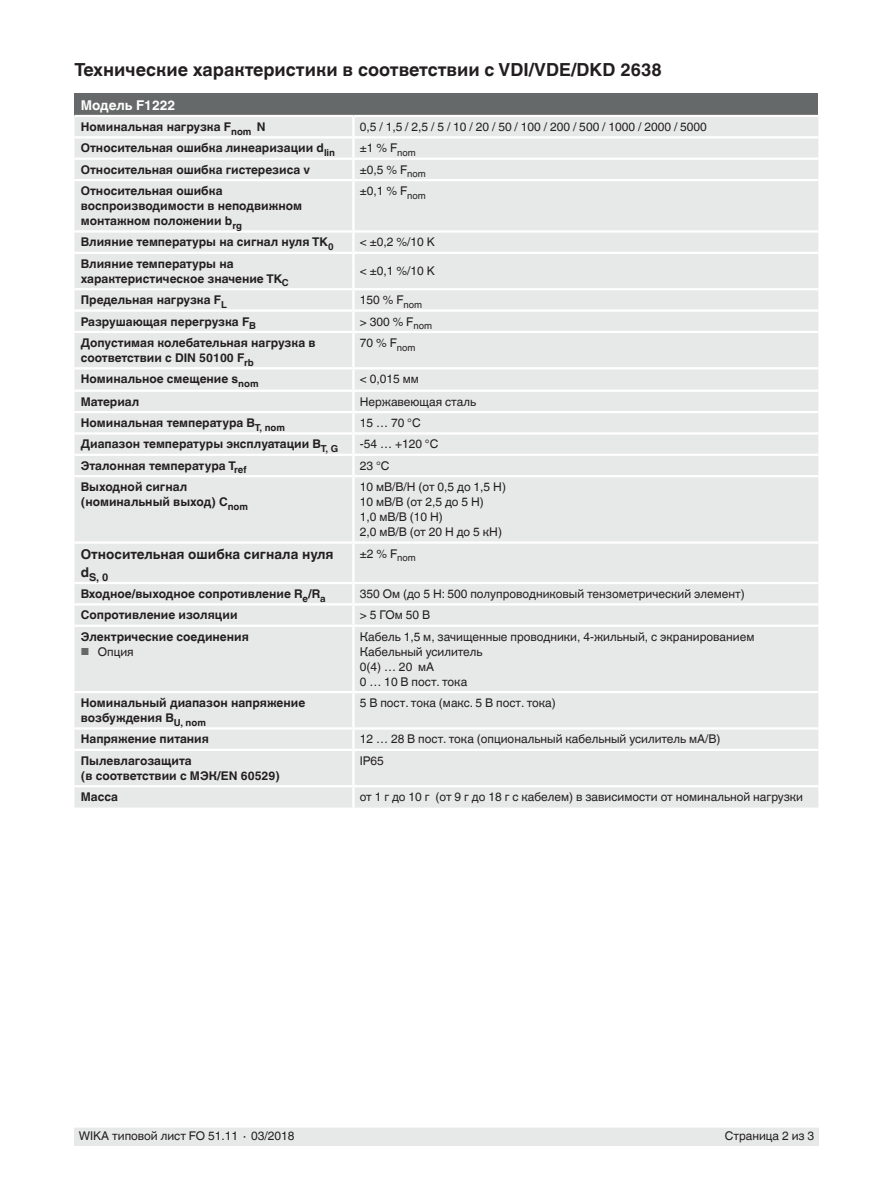
<style>
.page{position:relative;width:893px;height:1188px;background:#fff}
.page>*{position:absolute;margin:0;border:0;box-sizing:border-box;transform-origin:0 0}
.t1{font:700 18px "Helvetica World";color:#231f20}
.t2{font:700 13.5px "Helvetica World";color:#231f20}
.t3{font:700 13.5px "Helvetica World";color:#fff}
.t4{font:700 12px/15px "Helvetica World";color:#231f20}
.t5{font:12px/15px "Helvetica World";color:#231f20}
.t6{font:700 10.8px "Helvetica World";color:#231f20}
.s1{font-size:10.2px;color:#666969}
</style>
<div class="page">
<div style="left:74px;top:1128px;width:745px;height:17px;background:#e7e9e8"></div>
<div style="left:74px;top:94px;width:744px;height:22px;background:#666969"></div>
<div style="left:74px;top:117px;width:744px;height:691px;background:#e7e9e8"></div>
<hr style="left:74px;top:115px;width:279px;height:2px;background:#fff">
<hr style="left:352px;top:117px;width:3px;height:19px;background:#fff">
<hr style="left:353px;top:115px;width:465px;height:2px;background:#fff">
<hr style="left:74px;top:136px;width:279px;height:2px;background:#fff">
<hr style="left:352px;top:138px;width:3px;height:20px;background:#fff">
<hr style="left:353px;top:136px;width:465px;height:2px;background:#fff">
<hr style="left:74px;top:158px;width:279px;height:2px;background:#fff">
<hr style="left:352px;top:160px;width:3px;height:19px;background:#fff">
<hr style="left:353px;top:158px;width:465px;height:2px;background:#fff">
<hr style="left:74px;top:179px;width:279px;height:2px;background:#fff">
<hr style="left:352px;top:181px;width:3px;height:49px;background:#fff">
<hr style="left:353px;top:179px;width:465px;height:2px;background:#fff">
<hr style="left:74px;top:230px;width:279px;height:3px;background:#fff">
<hr style="left:352px;top:233px;width:3px;height:19px;background:#fff">
<hr style="left:353px;top:230px;width:465px;height:3px;background:#fff">
<hr style="left:74px;top:252px;width:279px;height:2px;background:#fff">
<hr style="left:352px;top:254px;width:3px;height:34px;background:#fff">
<hr style="left:353px;top:252px;width:465px;height:2px;background:#fff">
<hr style="left:74px;top:288px;width:279px;height:2px;background:#fff">
<hr style="left:352px;top:290px;width:3px;height:19px;background:#fff">
<hr style="left:353px;top:288px;width:465px;height:2px;background:#fff">
<hr style="left:74px;top:309px;width:279px;height:3px;background:#fff">
<hr style="left:352px;top:312px;width:3px;height:19px;background:#fff">
<hr style="left:353px;top:309px;width:465px;height:3px;background:#fff">
<hr style="left:74px;top:331px;width:279px;height:2px;background:#fff">
<hr style="left:352px;top:333px;width:3px;height:34px;background:#fff">
<hr style="left:353px;top:331px;width:465px;height:2px;background:#fff">
<hr style="left:74px;top:367px;width:279px;height:2px;background:#fff">
<hr style="left:352px;top:369px;width:3px;height:21px;background:#fff">
<hr style="left:353px;top:367px;width:465px;height:2px;background:#fff">
<hr style="left:74px;top:390px;width:279px;height:2px;background:#fff">
<hr style="left:352px;top:392px;width:3px;height:19px;background:#fff">
<hr style="left:353px;top:390px;width:465px;height:2px;background:#fff">
<hr style="left:74px;top:411px;width:279px;height:2px;background:#fff">
<hr style="left:352px;top:413px;width:3px;height:19px;background:#fff">
<hr style="left:353px;top:411px;width:465px;height:2px;background:#fff">
<hr style="left:74px;top:432px;width:279px;height:3px;background:#fff">
<hr style="left:352px;top:435px;width:3px;height:19px;background:#fff">
<hr style="left:353px;top:432px;width:465px;height:3px;background:#fff">
<hr style="left:74px;top:454px;width:279px;height:2px;background:#fff">
<hr style="left:352px;top:456px;width:3px;height:19px;background:#fff">
<hr style="left:353px;top:454px;width:465px;height:2px;background:#fff">
<hr style="left:74px;top:475px;width:279px;height:2px;background:#fff">
<hr style="left:352px;top:477px;width:3px;height:64px;background:#fff">
<hr style="left:353px;top:475px;width:465px;height:2px;background:#fff">
<hr style="left:74px;top:541px;width:279px;height:3px;background:#fff">
<hr style="left:352px;top:544px;width:3px;height:38px;background:#fff">
<hr style="left:353px;top:541px;width:465px;height:3px;background:#fff">
<hr style="left:74px;top:582px;width:279px;height:2px;background:#fff">
<hr style="left:352px;top:584px;width:3px;height:19px;background:#fff">
<hr style="left:353px;top:582px;width:465px;height:2px;background:#fff">
<hr style="left:74px;top:603px;width:279px;height:3px;background:#fff">
<hr style="left:352px;top:606px;width:3px;height:19px;background:#fff">
<hr style="left:353px;top:603px;width:465px;height:3px;background:#fff">
<hr style="left:74px;top:625px;width:279px;height:2px;background:#fff">
<hr style="left:352px;top:627px;width:3px;height:64px;background:#fff">
<hr style="left:353px;top:625px;width:465px;height:2px;background:#fff">
<hr style="left:74px;top:691px;width:279px;height:2px;background:#fff">
<hr style="left:352px;top:693px;width:3px;height:34px;background:#fff">
<hr style="left:353px;top:691px;width:465px;height:2px;background:#fff">
<hr style="left:74px;top:727px;width:279px;height:3px;background:#fff">
<hr style="left:352px;top:730px;width:3px;height:19px;background:#fff">
<hr style="left:353px;top:727px;width:465px;height:3px;background:#fff">
<hr style="left:74px;top:749px;width:279px;height:2px;background:#fff">
<hr style="left:352px;top:751px;width:3px;height:34px;background:#fff">
<hr style="left:353px;top:749px;width:465px;height:2px;background:#fff">
<hr style="left:74px;top:785px;width:279px;height:2px;background:#fff">
<hr style="left:352px;top:787px;width:3px;height:21px;background:#fff">
<hr style="left:353px;top:785px;width:465px;height:2px;background:#fff">
<h1 class="t1" style="left:75px;top:60px;width:589px">Технические характеристики в соответствии с VDI/VDE/DKD 2638</h1>
<p class="t3" style="left:81px;top:97px;width:96px">Модель F1222</p>
<p class="t4" style="left:81px;top:119px;width:186px">Номинальная нагрузка F<sub>nom</sub> N</p>
<p class="t5" style="left:360px;top:119px;width:349px">0,5 / 1,5 / 2,5 / 5 / 10 / 20 / 50 / 100 / 200 / 500 / 1000 / 2000 / 5000</p>
<p class="t4" style="left:81px;top:141px;width:256px">Относительная ошибка линеаризации d<sub>lin</sub></p>
<p class="t5" style="left:360px;top:141px;width:58px">±1 % F<sub>nom</sub></p>
<p class="t4" style="left:81px;top:162px;width:231px">Относительная ошибка гистерезиса v</p>
<p class="t5" style="left:360px;top:162px;width:68px">±0,5 % F<sub>nom</sub></p>
<p class="t4" style="left:81px;top:183px;width:223px">Относительная ошибка воспроизводимости в неподвижном монтажном положении b<sub>rg</sub></p>
<p class="t5" style="left:360px;top:183px;width:68px">±0,1 % F<sub>nom</sub></p>
<p class="t4" style="left:81px;top:235px;width:254px">Влияние температуры на сигнал нуля TK<sub>0</sub></p>
<p class="t5" style="left:360px;top:235px;width:76px">&lt; ±0,2 %/10 K</p>
<p class="t4" style="left:81px;top:256px;width:210px">Влияние температуры на характеристическое значение TK<sub>C</sub></p>
<p class="t5" style="left:360px;top:264px;width:76px">&lt; ±0,1 %/10 K</p>
<p class="t4" style="left:81px;top:293px;width:148px">Предельная нагрузка F<sub>L</sub></p>
<p class="t5" style="left:360px;top:293px;width:64px">150 % F<sub>nom</sub></p>
<p class="t4" style="left:81px;top:314px;width:177px">Разрушающая перегрузка F<sub>B</sub></p>
<p class="t5" style="left:360px;top:314px;width:74px">&gt; 300 % F<sub>nom</sub></p>
<p class="t4" style="left:81px;top:335px;width:236px">Допустимая колебательная нагрузка в соответствии с DIN 50100 F<sub>rb</sub></p>
<p class="t5" style="left:360px;top:335px;width:57px">70 % F<sub>nom</sub></p>
<p class="t4" style="left:81px;top:372px;width:179px">Номинальное смещение s<sub>nom</sub></p>
<p class="t5" style="left:360px;top:372px;width:60px">&lt; 0,015 мм</p>
<p class="t4" style="left:81px;top:394px;width:60px">Материал</p>
<p class="t5" style="left:360px;top:394px;width:118px">Нержавеющая сталь</p>
<p class="t4" style="left:81px;top:415px;width:206px">Номинальная температура B<sub>T,</sub> <sub>nom</sub></p>
<p class="t5" style="left:360px;top:415px;width:62px">15 … 70 °C</p>
<p class="t4" style="left:81px;top:437px;width:259px">Диапазон температуры эксплуатации B<sub>T,</sub> <sub>G</sub></p>
<p class="t5" style="left:360px;top:437px;width:80px">-54 … +120 °C</p>
<p class="t4" style="left:81px;top:458px;width:167px">Эталонная температура T<sub>ref</sub></p>
<p class="t5" style="left:360px;top:458px;width:31px">23 °C</p>
<p class="t4" style="left:81px;top:480px;width:169px">Выходной сигнал (номинальный выход) C<sub>nom</sub></p>
<p class="t5" style="left:360px;top:480px;width:148px">10 мВ/В/Н (от 0,5 до 1,5 Н)<br>10 мВ/В (от 2,5 до 5 Н)<br>1,0 мВ/В (10 Н)<br>2,0 мВ/В (от 20 Н до 5 кН)</p>
<p class="t2" style="left:81px;top:546px;width:254px">Относительная ошибка сигнала нуля</p>
<p class="t6" style="left:81px;top:571px;width:29px"><sup>d</sup>S, 0</p>
<p class="t5" style="left:360px;top:546px;width:58px">±2 % F<sub>nom</sub></p>
<p class="t4" style="left:81px;top:586px;width:246px">Входное/выходное сопротивление R<sub>e</sub>/R<sub>a</sub></p>
<p class="t5" style="left:360px;top:586px;width:386px">350 Ом (до 5 Н: 500 полупроводниковый тензометрический элемент)</p>
<p class="t4" style="left:81px;top:608px;width:158px">Сопротивление изоляции</p>
<p class="t5" style="left:360px;top:608px;width:72px">&gt; 5 ГОм 50 В</p>
<p class="t4" style="left:81px;top:629px;width:170px">Электрические соединения</p>
<p class="t5" style="left:81px;top:644px;width:54px"><span class="s1">■</span> Опция</p>
<p class="t5" style="left:360px;top:629px;width:396px">Кабель 1,5 м, зачищенные проводники, 4-жильный, с экранированием<br>Кабельный усилитель<br>0(4) … 20 мА<br>0 … 10 В пост. тока</p>
<p class="t4" style="left:81px;top:695px;width:226px">Номинальный диапазон напряжение возбуждения B<sub>U,</sub> <sub>nom</sub></p>
<p class="t5" style="left:360px;top:695px;width:197px">5 В пост. тока (макс. 5 В пост. тока)</p>
<p class="t4" style="left:81px;top:732px;width:130px">Напряжение питания</p>
<p class="t5" style="left:360px;top:732px;width:362px">12 … 28 В пост. тока (опциональный кабельный усилитель мА/В)</p>
<p class="t4" style="left:81px;top:753px;width:201px">Пылевлагозащита<br>(в соответствии с МЭК/EN 60529)</p>
<p class="t5" style="left:360px;top:753px;width:26px">IP65</p>
<p class="t4" style="left:81px;top:790px;width:39px">Масса</p>
<p class="t5" style="left:360px;top:790px;width:445px">от 1 г до 10 г (от 9 г до 18 г с кабелем) в зависимости от номинальной нагрузки</p>
<p class="t5" style="left:79px;top:1129px;width:217px">WIKA типовой лист FO 51.11 ∙ 03/2018</p>
<p class="t5" style="left:725px;top:1129px;width:91px">Страница 2 из 3</p>
</div>
